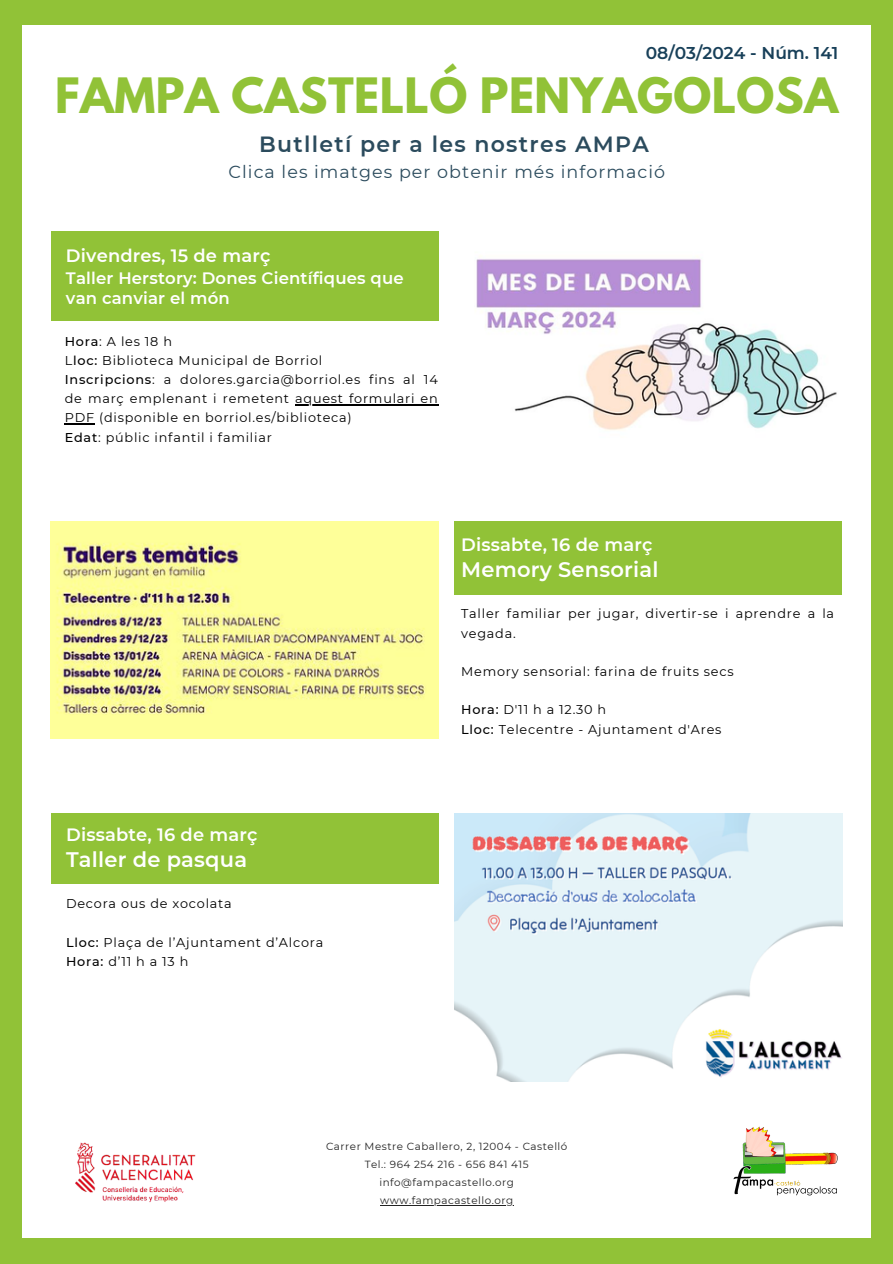
<style>
.page{position:relative;width:893px;height:1264px;background:#fff}
.page>*{position:absolute;margin:0;border:0;box-sizing:border-box;transform-origin:0 0}
.t1{font:700 43.2px "League Spartan";letter-spacing:.01em;color:#91c237}
.t2{font:600 22.05px "Montserrat";letter-spacing:.06em;color:#2b4b5d}
.t3{font:600 21px "Montserrat";letter-spacing:.01em;color:#fff}
.t4{font:600 17.85px "Montserrat";letter-spacing:.01em;color:#fff}
.t5{font:17.55px "Montserrat";letter-spacing:.06em;color:#2b4b5d}
.t6{font:600 17.1px "Montserrat";color:#184059}
.t7{font:600 16.5px/20.2px "Montserrat";letter-spacing:.01em;color:#fff}
.t8{font:12.75px/19.2px "Montserrat";letter-spacing:.06em;color:#000}
.t9{font:10.35px "Montserrat";letter-spacing:.05em;color:#222}
.s1{font-weight:500}
</style>
<div class="page">
<div style="left:0;top:0;width:892px;height:1263px;background:#91c237"></div>
<div style="left:23px;top:25px;width:847px;height:1212px;background:#fff"></div>
<img style="left:733px;top:1126px;width:105px;height:70px">
<img style="left:75px;top:1142px;width:121px;height:61px">
<div style="left:51px;top:231px;width:387px;height:90px;background:#91c237"></div>
<div style="left:52px;top:813px;width:387px;height:71px;background:#91c237"></div>
<img style="left:476px;top:259px;width:361px;height:171px">
<div style="left:454px;top:521px;width:387px;height:74px;background:#91c237"></div>
<img style="left:51px;top:521px;width:387px;height:217px">
<img style="left:455px;top:813px;width:387px;height:268px">
<hr style="left:380px;top:1205px;width:133px;height:1px;background:#222">
<hr style="left:295px;top:404px;width:143px;height:1px;background:#000">
<hr style="left:65px;top:423px;width:30px;height:1px;background:#000">
<h3 class="t6" style="left:645px;top:43px;width:194px">08/03/2024 - Núm. 141</h3>
<h3 class="t1" style="left:55px;top:74px;width:784px">FAMPA CASTELLÓ PENYAGOLOSA</h3>
<h2 class="t2" style="left:259px;top:131px;width:391px">Butlletí per a les nostres AMPA</h2>
<h2 class="t5" style="left:228px;top:161px;width:438px">Clica les imatges per obtenir més informació</h2>
<h4 class="t4" style="left:66px;top:245px;width:206px">Divendres, 15 de març</h4>
<h4 class="t7" style="left:66px;top:267px;width:339px">Taller Herstory: Dones Científiques que van canviar el món</h4>
<h4 class="t8" style="left:65px;top:331px;width:374px"><span class="s1">Hora</span>: A les 18 h<br>L<span class="s1">loc:</span> Biblioteca Municipal de Borriol<br><span class="s1">Inscripcions</span>: a dolores.garcia@borriol.es fins al 14 de març emplenant i remetent</h4>
<h4 class="t8" style="left:65px;top:389px;width:374px;text-indent:230px">aquest formulari en<br>PDF (disponible en borriol.es/biblioteca)<br><span class="s1">Edat</span>: públic infantil i familiar</h4>
<h2 class="t4" style="left:66px;top:823px;width:193px">Dissabte, 16 de març</h2>
<h2 class="t3" style="left:66px;top:846px;width:182px">Taller de pasqua</h2>
<p class="t8" style="left:66px;top:894px;width:167px">Decora ous de xocolata</p>
<p class="t8" style="left:66px;top:932px;width:259px"><span class="s1">Lloc:</span> Plaça de l’Ajuntament d’Alcora<br><span class="s1">Hora:</span> d’11 h a 13 h</p>
<p class="t4" style="left:461px;top:533px;width:193px">Dissabte, 16 de març</p>
<p class="t3" style="left:461px;top:556px;width:199px">Memory Sensorial</p>
<p class="t8" style="left:461px;top:604px;width:374px">Taller familiar per jugar, divertir-se i aprendre a la vegada.</p>
<p class="t8" style="left:461px;top:662px;width:274px">Memory sensorial: farina de fruits secs</p>
<p class="t8" style="left:461px;top:700px;width:262px"><span class="s1">Hora:</span> D'11 h a 12.30 h<br><span class="s1">Lloc:</span> Telecentre - Ajuntament d'Ares</p>
<h4 class="t9" style="left:326px;top:1139px;width:243px">Carrer Mestre Caballero, 2, 12004 - Castelló</h4>
<h2 class="t9" style="left:364px;top:1157px;width:165px">Tel.: 964 254 216 - 656 841 415</h2>
<h4 class="t9" style="left:379px;top:1176px;width:136px">info@fampacastello.org</h4>
<h4 class="t9" style="left:380px;top:1194px;width:135px">www.fampacastello.org</h4>
</div>
